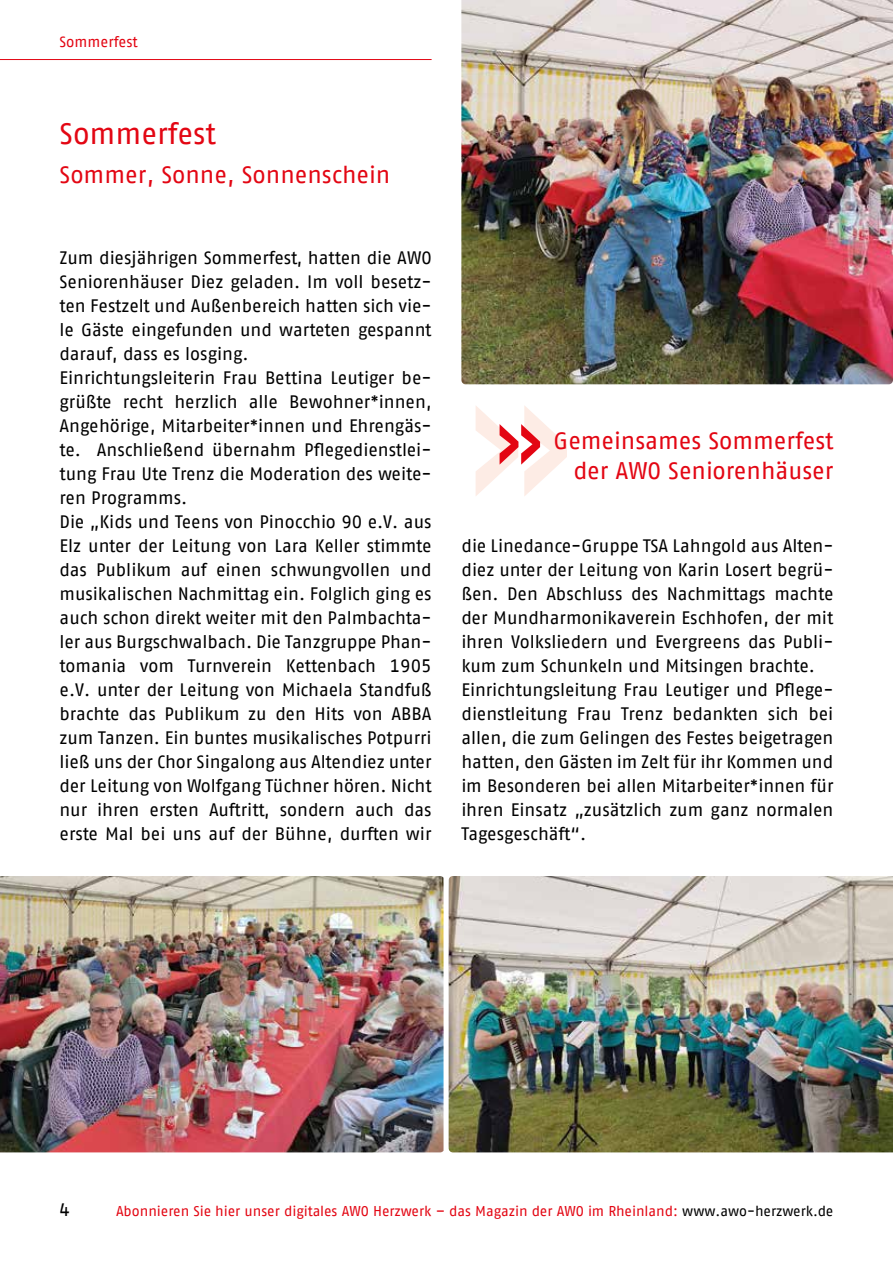
<style>
.page{position:relative;width:893px;height:1263px;background:#fff}
.page>*{position:absolute;margin:0;border:0;box-sizing:border-box;transform-origin:0 0}
.t1{font:203.1px "AWO Fago Office";color:#fdece5}
.t2{font:90px "AWO Fago Office";color:#e30613}
.t3{font:30px "AWO Fago Office";color:#e30613}
.t4{font:24px/30px "AWO Fago Office";color:#e30613;text-align:right}
.t5{font:18px/24px "AWO Fago Office";color:#000}
.t6{font:15px "AWO Fago Office";color:#e30613}
.t7{font:14.25px "AWO Fago Office";color:#e30613}
.s1{color:#000}
</style>
<div class="page">
<hr style="left:0;top:59px;width:432px;height:1px;background:#e30613">
<img style="left:461px;top:0;width:432px;height:384px">
<img style="left:0;top:876px;width:444px;height:276px">
<img style="left:449px;top:876px;width:444px;height:276px">
<p class="t6" style="left:60px;top:33px;width:80px">Sommerfest</p>
<h3 class="t3" style="left:60px;top:117px;width:158px">Sommerfest</h3>
<h3 class="t4" style="left:60px;top:160px;width:332px">Sommer, Sonne, Sonnenschein</h3>
<p class="t5" style="left:60px;top:246px;width:374px">Zum diesjährigen Sommerfest, hatten die AWO Seniorenhäuser Diez geladen. Im voll besetz&shy;ten Festzelt und Außenbereich hatten sich vie&shy;le Gäste eingefunden und warteten gespannt darauf, dass es losging.<br>Einrichtungsleiterin Frau Bettina Leutiger be&shy;grüßte recht herzlich alle Bewohner*innen, Angehörige, Mitarbeiter*innen und Ehrengäs&shy;te. Anschließend übernahm Pflegedienstlei&shy;tung Frau Ute Trenz die Moderation des weite&shy;ren Programms.<br>Die „Kids und Teens von Pinocchio 90 e.V. aus Elz unter der Leitung von Lara Keller stimmte das Publikum auf einen schwungvollen und musikalischen Nachmittag ein. Folglich ging es auch schon direkt weiter mit den Palmbachta&shy;ler aus Burgschwalbach. Die Tanzgruppe Phan&shy;tomania vom Turnverein Kettenbach 1905 e.V. unter der Leitung von Michaela Standfuß brachte das Publikum zu den Hits von ABBA zum Tanzen. Ein buntes musikalisches Potpurri ließ uns der Chor Singalong aus Altendiez unter der Leitung von Wolfgang Tüchner hören. Nicht nur ihren ersten Auftritt, sondern auch das erste Mal bei uns auf der Bühne, durften wir</p>
<h1 class="t1" style="left:461px;top:333px;width:115px">»</h1>
<h2 class="t2" style="left:493px;top:392px;width:52px">»</h2>
<h3 class="t4" style="left:554px;top:426px;width:281px">Gemeinsames Sommerfest der AWO Seniorenhäuser</h3>
<p class="t5" style="left:461px;top:534px;width:374px">die Linedance-Gruppe TSA Lahngold aus Alten&shy;diez unter der Leitung von Karin Losert begrü&shy;ßen. Den Abschluss des Nachmittags machte der Mundharmonikaverein Eschhofen, der mit ihren Volksliedern und Evergreens das Publi&shy;kum zum Schunkeln und Mitsingen brachte.<br>Einrichtungsleitung Frau Leutiger und Pflege&shy;dienstleitung Frau Trenz bedankten sich bei allen, die zum Gelingen des Festes beigetragen hatten, den Gästen im Zelt für ihr Kommen und im Besonderen bei allen Mitarbeiter*innen für ihren Einsatz „zusätzlich zum ganz normalen Tagesgeschäft“.</p>
<p class="t5" style="left:60px;top:1197px;width:12px">4</p>
<p class="t7" style="left:116px;top:1202px;width:719px">Abonnieren Sie hier unser digitales AWO Herzwerk – das Magazin der AWO im Rheinland: <span class="s1">www.awo-herzwerk.de</span></p>
</div>
